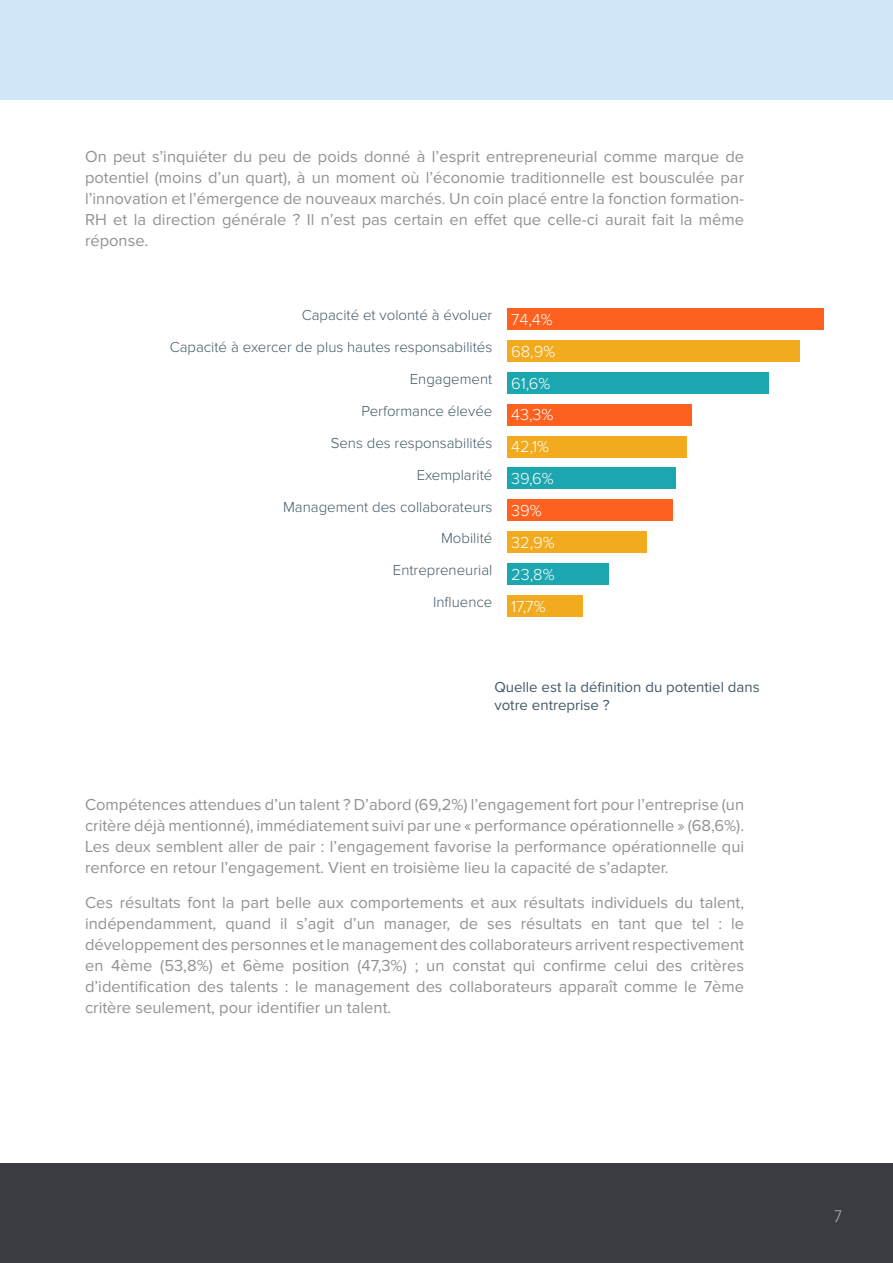
<style>
.page{position:relative;width:893px;height:1263px;background:#fff}
.page>*{position:absolute;margin:0;border:0;box-sizing:border-box;transform-origin:0 0}
.t1{font:300 18px "Scala Sans OT";color:#b9babc}
.t2{font:16.5px/21px "Proxima Nova";color:#929292;text-align:justify}
.t3{font:300 16.5px/32px "Proxima Nova";color:#fff}
.t4{font:300 15px/32px "Proxima Nova";color:#425a68;text-align:right}
.t5{font:15px/18px "Proxima Nova";color:#425a68}
.s1{font-size:16.5px;color:#fff}
</style>
<div class="page">
<div style="left:0;top:1163px;width:893px;height:100px;background:#3b3c41"></div>
<div style="left:0;top:0;width:893px;height:100px;background:#d0e7f9"></div>
<div style="left:507px;top:595px;width:76px;height:22px;background:#f2ab1f"></div>
<div style="left:507px;top:563px;width:102px;height:22px;background:#1ca6b0"></div>
<div style="left:507px;top:531px;width:140px;height:22px;background:#f2ab1f"></div>
<div style="left:507px;top:500px;width:166px;height:21px;background:#fd6120"></div>
<div style="left:507px;top:468px;width:169px;height:21px;background:#1ca6b0"></div>
<div style="left:507px;top:436px;width:179px;height:21px;background:#f2ab1f"></div>
<div style="left:507px;top:404px;width:185px;height:21px;background:#fd6120"></div>
<div style="left:507px;top:372px;width:262px;height:21px;background:#1ca6b0"></div>
<div style="left:507px;top:340px;width:293px;height:21px;background:#f2ab1f"></div>
<div style="left:507px;top:308px;width:317px;height:22px;background:#fd6120"></div>
<p class="t2" style="left:85px;top:147px;width:661px">On peut s’inquiéter du peu de poids donné à l’esprit entrepreneurial comme marque de potentiel (moins d’un quart), à un moment où l’économie traditionnelle est bousculée par l’innovation et l’émergence de nouveaux marchés. Un coin placé entre la fonction formation-RH et la direction générale ? Il n’est pas certain en effet que celle-ci aurait fait la même réponse.</p>
<p class="t4" style="left:170px;top:300px;width:324px">Capacité et volonté à évoluer<br>Capacité à exercer de plus hautes responsabilités<br>Engagement<br>Performance élevée</p>
<p class="t3" style="left:511px;top:304px;width:46px">74,4%<br>68,9%</p>
<p class="t3" style="left:511px;top:368px;width:44px">61,6%<br>43,3%</p>
<p class="t4" style="left:331px;top:427px;width:220px">Sens des responsabilités <span class="s1">42,1%</span></p>
<p class="t4" style="left:417px;top:459px;width:138px">Exemplarité <span class="s1">39,6%</span></p>
<p class="t4" style="left:283px;top:491px;width:260px">Management des collaborateurs <span class="s1">39%</span></p>
<p class="t4" style="left:441px;top:523px;width:115px">Mobilité <span class="s1">32,9%</span></p>
<p class="t4" style="left:393px;top:555px;width:163px">Entrepreneurial <span class="s1">23,8%</span></p>
<p class="t4" style="left:433px;top:587px;width:114px">Influence <span class="s1">17,7%</span></p>
<p class="t5" style="left:494px;top:679px;width:267px">Quelle est la définition du potentiel dans votre entreprise ?</p>
<p class="t2" style="left:85px;top:795px;width:661px">Compétences attendues d’un talent ? D’abord (69,2%) l’engagement fort pour l’entreprise (un critère déjà mentionné), immédiatement suivi par une « performance opérationnelle » (68,6%).<br>Les deux semblent aller de pair : l’engagement favorise la performance opérationnelle qui renforce en retour l’engagement. Vient en troisième lieu la capacité de s’adapter.</p>
<p class="t2" style="left:85px;top:893px;width:661px">Ces résultats font la part belle aux comportements et aux résultats individuels du talent, indépendamment, quand il s’agit d’un manager, de ses résultats en tant que tel : le développement des personnes et le management des collaborateurs arrivent respectivement en 4ème (53,8%) et 6ème position (47,3%) ; un constat qui confirme celui des critères d’identification des talents : le management des collaborateurs apparaît comme le 7ème critère seulement, pour identifier un talent.</p>
<p class="t1" style="left:834px;top:1203px;width:9px">7</p>
</div>
